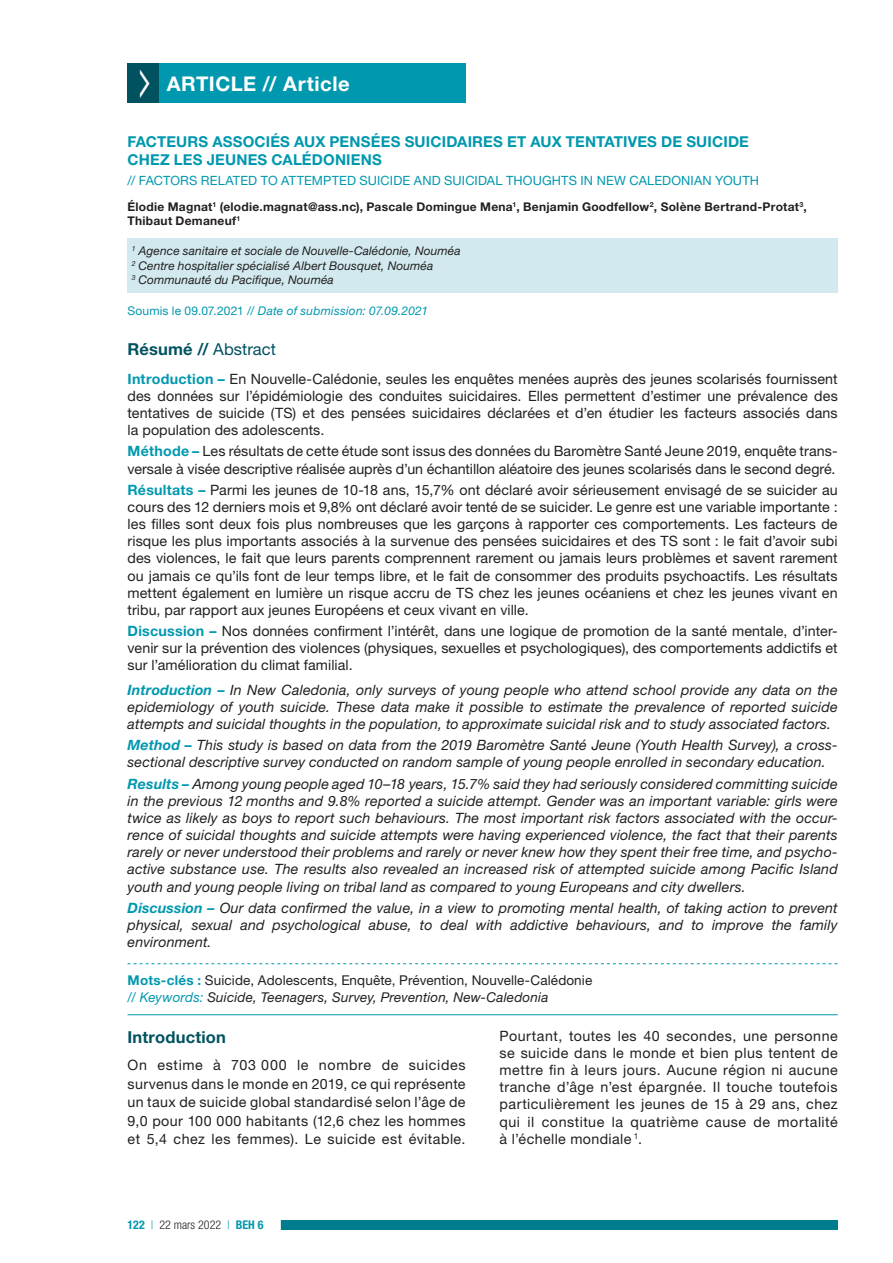
<style>
.page{position:relative;width:893px;height:1263px;background:#fff}
.page>*{position:absolute;margin:0;border:0;box-sizing:border-box;transform-origin:0 0}
.t1{font:700 20.25px "Helvetica Neue LT Std";letter-spacing:.025em;color:#fff}
.t2{font:700 16.5px "Helvetica Neue LT Std";letter-spacing:.01em;color:#005260}
.t3{font:700 15px/18px "Helvetica Neue LT Std";letter-spacing:.01em;color:#0098af}
.t4{font:14.25px/17.1px "Helvetica Neue LT Std";letter-spacing:.005em;color:#231f20;text-align:justify}
.t5{font:italic 14.25px/17.1px "Helvetica Neue LT Std";letter-spacing:.01em;color:#231f20;text-align:justify}
.t6{font:13.5px/16.2px "Helvetica Neue LT Std";letter-spacing:.01em;color:#231f20}
.t7{font:12.75px "Helvetica Neue LT Std";letter-spacing:.01em;color:#0098af}
.t8{font:italic 12px/14.4px "Helvetica Neue LT Std";letter-spacing:.01em;color:#231f20}
.t9{font:700 12px/14.4px "Helvetica Neue LT Std";letter-spacing:.025em;color:#231f20}
.t10{font:italic 12px "Helvetica Neue LT Std";letter-spacing:.015em;color:#0098af}
.t11{font:300 condensed 12px "Helvetica Neue LT Std";color:#231f20}
.s1{font-style:normal}
.s2{font-weight:400}
.s3{font-weight:700;color:#0098af}
.s4{font-style:italic;color:#0098af}
.s5{font-style:italic}
.s6{color:#0098af}
</style>
<div class="page">
<div style="left:242px;top:1221px;width:596px;height:9px;background:#007c8f"></div>
<div style="left:110px;top:1219px;width:171px;height:12px;background:#fff"></div>
<div style="left:159px;top:64px;width:307px;height:39px;background:#0098af"></div>
<div style="left:128px;top:238px;width:710px;height:54px;background:#d2eaef"></div>
<svg style="left:128px;top:963px;width:710px;height:1px"></svg>
<hr style="left:128px;top:1014px;width:710px;height:1px;background:#0098af">
<div style="left:128px;top:64px;width:31px;height:39px;background:#005260"></div>
<h1 class="t1" style="left:167px;top:71px;width:184px">ARTICLE // Article</h1>
<p class="t3" style="left:128px;top:133px;width:623px">FACTEURS ASSOCIÉS AUX PENSÉES SUICIDAIRES ET AUX TENTATIVES DE SUICIDE<br>CHEZ LES JEUNES CALÉDONIENS</p>
<p class="t7" style="left:128px;top:173px;width:633px">// FACTORS RELATED TO ATTEMPTED SUICIDE AND SUICIDAL THOUGHTS IN NEW CALEDONIAN YOUTH</p>
<p class="t9" style="left:128px;top:199px;width:681px">Élodie Magnat<sup>1</sup> (elodie.magnat@ass.nc), Pascale Domingue Mena<sup>1</sup>, Benjamin Goodfellow<sup>2</sup>, Solène Bertrand-Protat<sup>3</sup>,<br>Thibaut Demaneuf<sup>1</sup></p>
<p class="t8" style="left:132px;top:243px;width:330px"><sup>1</sup> Agence sanitaire et sociale de Nouvelle-Calédonie, Nouméa<br><sup>2</sup> Centre hospitalier spécialisé Albert Bousquet, Nouméa<br><sup>3</sup> Communauté du Pacifique, Nouméa</p>
<p class="t10" style="left:128px;top:304px;width:302px"><span class="s1">Soumis le 09.07.2021 //</span> Date of submission: 07.09.2021</p>
<p class="t2" style="left:128px;top:339px;width:150px">Résumé // <span class="s2">Abstract</span></p>
<p class="t4" style="left:128px;top:370px;width:712px"><span class="s3">Introduction –</span> En Nouvelle-Calédonie, seules les enquêtes menées auprès des jeunes scolarisés fournissent des données sur l’épidémiologie des conduites suicidaires. Elles permettent d’estimer une prévalence des tentatives de suicide (TS) et des pensées suicidaires déclarées et d’en étudier les facteurs associés dans la -population des adolescents.</p>
<p class="t4" style="left:128px;top:443px;width:712px"><span class="s3">Méthode –</span> Les résultats de cette étude sont issus des données du Baromètre Santé Jeune 2019, enquête trans&shy;versale à visée descriptive réalisée auprès d’un échantillon aléatoire des jeunes scolarisés dans le second degré.</p>
<p class="t4" style="left:128px;top:481px;width:712px"><span class="s3">Résultats –</span> Parmi les jeunes de 10-18 ans, 15,7% ont déclaré avoir sérieusement envisagé de se suicider au cours des 12 derniers mois et 9,8% ont déclaré avoir tenté de se suicider. Le genre est une variable importante : les filles sont deux fois plus nombreuses que les garçons à rapporter ces comportements. Les facteurs de risque les plus importants associés à la survenue des pensées suicidaires et des TS sont : le fait d’avoir subi des violences, le fait que leurs parents comprennent rarement ou jamais leurs problèmes et savent rarement ou jamais ce qu’ils font de leur temps libre, et le fait de consommer des produits psychoactifs. Les résultats mettent également en lumière un risque accru de TS chez les jeunes océaniens et chez les jeunes vivant en tribu, par rapport aux jeunes Européens et ceux vivant en ville.</p>
<p class="t4" style="left:128px;top:622px;width:712px"><span class="s3">Discussion –</span> Nos données confirment l’intérêt, dans une logique de promotion de la santé mentale, d’inter&shy;venir sur la prévention des violences (physiques, sexuelles et psychologiques), des comportements addictifs et sur l’amélioration du climat familial.</p>
<p class="t5" style="left:128px;top:681px;width:712px"><span class="s3">Introduction –</span> In New Caledonia, only surveys of young people who attend school provide any data on the epidemiology of youth suicide. These data make it possible to estimate the prevalence of reported suicide attempts and suicidal thoughts in the population, to approximate suicidal risk and to study associated factors.</p>
<p class="t5" style="left:128px;top:736px;width:712px"><span class="s3">Method –</span> This study is based on data from the 2019 Baromètre Santé Jeune (Youth Health Survey), a cross&shy;sectional descriptive survey conducted on random sample of young people enrolled in secondary education.</p>
<p class="t5" style="left:128px;top:775px;width:712px"><span class="s3">Results –</span> Among young people aged 10–18 years, 15.7% said they had seriously considered committing suicide in the previous 12 months and 9.8% reported a suicide attempt. Gender was an important variable: girls were twice as likely as boys to report such behaviours. The most important risk factors associated with the occur&shy;rence of suicidal thoughts and suicide attempts were having experienced violence, the fact that their parents rarely or never understood their problems and rarely or never knew how they spent their free time, and psycho&shy;active substance use. The results also revealed an increased risk of attempted suicide among Pacific Island youth and young people living on tribal land as compared to young Europeans and city dwellers.</p>
<p class="t5" style="left:128px;top:899px;width:712px"><span class="s3">Discussion –</span> Our data confirmed the value, in a view to promoting mental health, of taking action to prevent physical, sexual and psychological abuse, to deal with addictive behaviours, and to improve the family environment.</p>
<p class="t6" style="left:128px;top:972px;width:466px"><span class="s3">Mots-clés :</span> Suicide, Adolescents, Enquête, Prévention, Nouvelle-Calédonie <span class="s4">// Keywords:</span> <span class="s5">Suicide, Teenagers, Survey, Prevention, New-Caledonia</span></p>
<p class="t2" style="left:128px;top:1027px;width:100px">Introduction</p>
<p class="t4" style="left:128px;top:1056px;width:340px;line-height:18.5px">On estime à 703 000 le nombre de suicides survenus dans le monde en 2019, ce qui représente un taux de suicide global standardisé selon l’âge de 9,0 pour 100 000 habitants (12,6 chez les hommes et 5,4 chez les femmes). Le suicide est évitable.</p>
<p class="t4" style="left:500px;top:1027px;width:340px">Pourtant, toutes les 40 secondes, une personne se suicide dans le monde et bien plus tentent de mettre fin à leurs jours. Aucune région ni aucune tranche d’âge n’est épargnée. Il touche toutefois particulièrement les jeunes de 15 à 29 ans, chez qui il constitue la quatrième cause de mortalité à l’échelle mondiale <sup>1</sup>.</p>
<p class="t11" style="left:128px;top:1218px;width:138px"><span class="s3">122</span> <span class="s6">|</span> 22 mars 2022 <span class="s6">|</span> <span class="s3">BEH 6</span></p>
</div>
